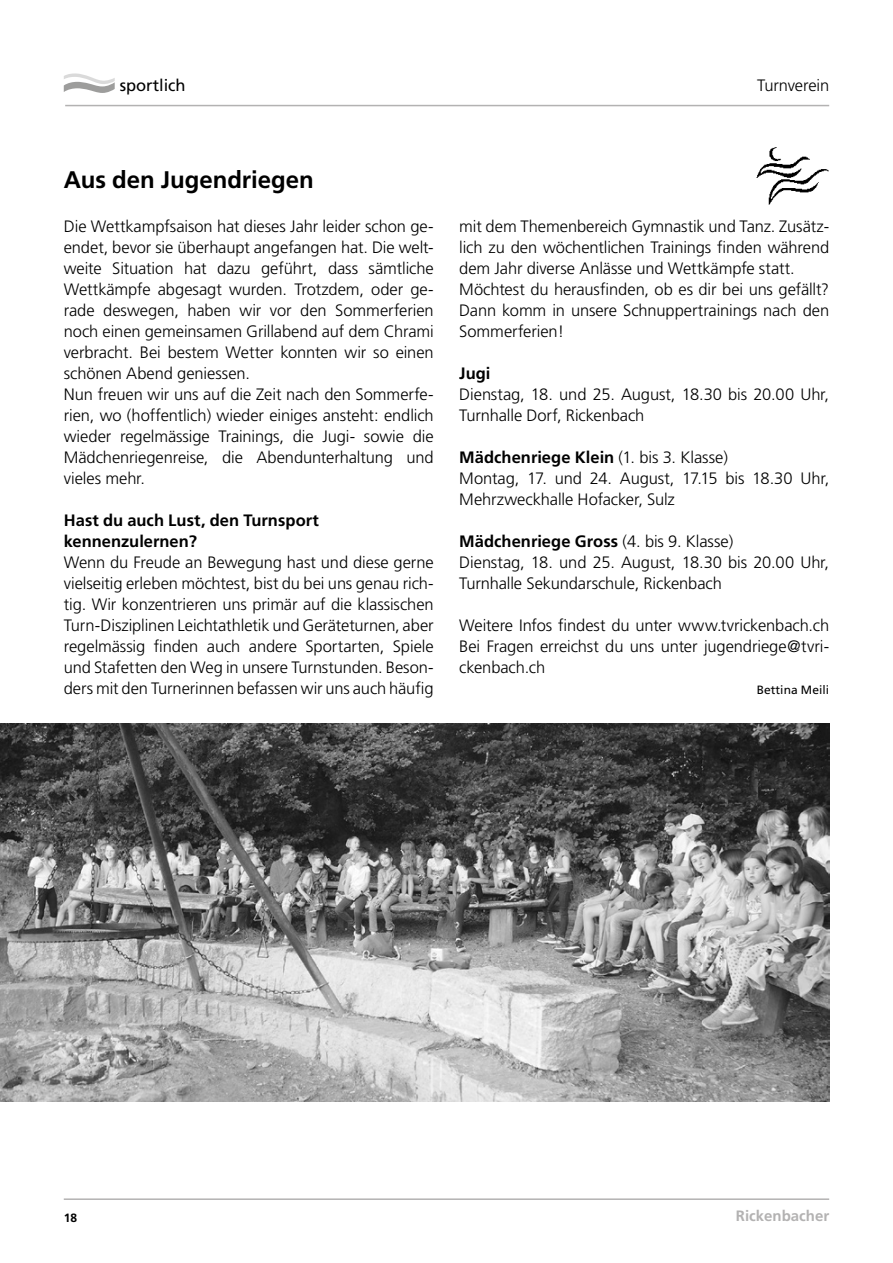
<style>
.page{position:relative;width:893px;height:1263px;background:#fff}
.page>*{position:absolute;margin:0;border:0;box-sizing:border-box;transform-origin:0 0}
.t1{font:700 24px "Frutiger";color:#000}
.t2{font:300 16.5px/21px "Frutiger";letter-spacing:-.005em;color:#000}
.t3{font:700 16.5px/21px "Frutiger";color:#000}
.t4{font:16.5px "Frutiger";color:#000}
.t5{font:700 15px "Frutiger";color:#b3b2b2}
.t6{font:12px "Frutiger";letter-spacing:.005em;color:#000}
.t7{font:700 12px "Frutiger";color:#000}
.s1{font-weight:700}
</style>
<div class="page">
<hr style="left:65px;top:105px;width:764px;height:1px;background:#b3b2b2">
<hr style="left:64px;top:1198px;width:765px;height:2px;background:#b3b2b2">
<svg style="left:64px;top:73px;width:51px;height:20px"></svg>
<img style="left:757px;top:147px;width:72px;height:58px">
<img style="left:0;top:724px;width:829px;height:378px">
<p class="t4" style="left:120px;top:76px;width:67px">sportlich</p>
<p class="t2" style="left:757px;top:75px;width:73px">Turnverein</p>
<h1 class="t1" style="left:64px;top:165px;width:251px">Aus den Jugendriegen</h1>
<p class="t2" style="left:64px;top:216px;width:371px">Die Wettkampfsaison hat dieses Jahr leider schon ge&shy;endet, bevor sie überhaupt angefangen hat. Die welt&shy;weite Situation hat dazu geführt, dass sämtliche Wettkämpfe abgesagt wurden. Trotzdem, oder ge&shy;rade deswegen, haben wir vor den Sommerferien noch einen gemeinsamen Grillabend auf dem Chrami verbracht. Bei bestem Wetter konnten wir so einen schönen Abend geniessen.<br>Nun freuen wir uns auf die Zeit nach den Sommerfe&shy;rien, wo (hoffentlich) wieder einiges ansteht: endlich wieder regelmässige Trainings, die Jugi- sowie die Mädchenriegenreise, die Abendunterhaltung und vieles mehr.</p>
<p class="t3" style="left:64px;top:510px;width:257px">Hast du auch Lust, den Turnsport kennenzulernen?</p>
<p class="t2" style="left:64px;top:552px;width:371px;text-align:justify">Wenn du Freude an Bewegung hast und diese gerne vielseitig erleben möchtest, bist du bei uns genau rich&shy;tig. Wir konzentrieren uns primär auf die klassischen Turn-Disziplinen Leichtathletik und Geräteturnen, aber regelmässig finden auch andere Sportarten, Spiele und Stafetten den Weg in unsere Turnstunden. Beson&shy;ders mit den Turnerinnen befassen wir uns auch häufig</p>
<p class="t2" style="left:459px;top:216px;width:371px">mit dem Themenbereich Gymnastik und Tanz. Zusätz&shy;lich zu den wöchentlichen Trainings finden während dem Jahr diverse Anlässe und Wettkämpfe statt.<br>Möchtest du herausfinden, ob es dir bei uns gefällt?<br>Dann komm in unsere Schnuppertrainings nach den Sommerferien!</p>
<p class="t3" style="left:459px;top:363px;width:33px">Jugi</p>
<p class="t2" style="left:459px;top:384px;width:371px">Dienstag, 18. und 25. August, 18.30 bis 20.00 Uhr,<br>Turnhalle Dorf, Rickenbach</p>
<p class="t2" style="left:459px;top:447px;width:371px"><span class="s1">Mädchenriege Klein</span> (1. bis 3. Klasse)<br>Montag, 17. und 24. August, 17.15 bis 18.30 Uhr,<br>Mehrzweckhalle Hofacker, Sulz</p>
<p class="t2" style="left:459px;top:531px;width:371px"><span class="s1">Mädchenriege Gross</span> (4. bis 9. Klasse)<br>Dienstag, 18. und 25. August, 18.30 bis 20.00 Uhr,<br>Turnhalle Sekundarschule, Rickenbach</p>
<p class="t2" style="left:459px;top:615px;width:371px;text-align:justify">Weitere Infos findest du unter www.tvrickenbach.ch Bei Fragen erreichst du uns unter jugendriege@tvri&shy;ckenbach.ch</p>
<p class="t6" style="left:757px;top:683px;width:74px">Bettina Meili</p>
<p class="t7" style="left:64px;top:1211px;width:15px">18</p>
<p class="t5" style="left:736px;top:1207px;width:95px">Rickenbacher</p>
</div>
